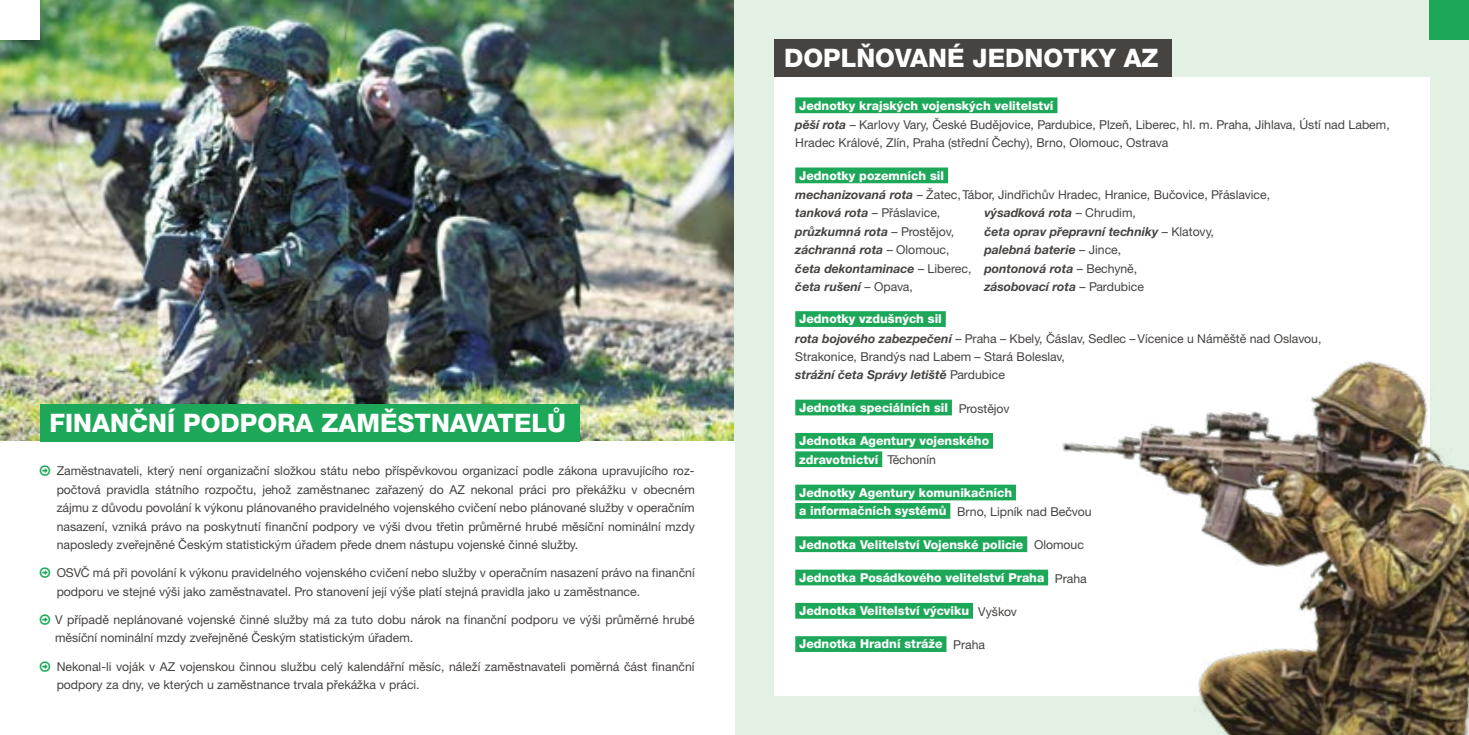
<style>
.page{position:relative;width:1469px;height:735px;background:#fff}
.page>*{position:absolute;margin:0;border:0;box-sizing:border-box;transform-origin:0 0}
.t1{font:800 25.55px "Helvetica Neue CE";color:#fff}
.t2{font:12.25px/18.4px "Helvetica Neue CE";color:#464341}
.t3{font:800 12.25px/18.4px "Helvetica Neue CE";color:#fff}
.t4{font:italic 700 12.25px/18.4px "Helvetica Neue CE";color:#464341}
.s1{font-weight:800;color:#fff}
.s2{font-weight:700;font-style:italic}
.s3{font-weight:400;font-style:normal}
.s4{font-weight:400;color:#464341}
</style>
<div class="page">
<img style="left:0;top:0;width:734px;height:441px">
<div style="left:734px;top:0;width:734px;height:734px;background:#e3f0e4"></div>
<div style="left:774px;top:77px;width:655px;height:617px;background:#fff"></div>
<div style="left:795px;top:97px;width:262px;height:16px;background:#1da859"></div>
<div style="left:795px;top:167px;width:153px;height:16px;background:#1da859"></div>
<div style="left:795px;top:311px;width:150px;height:16px;background:#1da859"></div>
<div style="left:795px;top:399px;width:157px;height:16px;background:#1da859"></div>
<div style="left:795px;top:432px;width:198px;height:16px;background:#1da859"></div>
<div style="left:795px;top:451px;width:87px;height:16px;background:#1da859"></div>
<div style="left:795px;top:484px;width:221px;height:16px;background:#1da859"></div>
<div style="left:795px;top:502px;width:155px;height:16px;background:#1da859"></div>
<div style="left:795px;top:536px;width:232px;height:15px;background:#1da859"></div>
<div style="left:795px;top:569px;width:253px;height:16px;background:#1da859"></div>
<div style="left:795px;top:602px;width:178px;height:16px;background:#1da859"></div>
<div style="left:795px;top:636px;width:151px;height:15px;background:#1da859"></div>
<div style="left:1429px;top:0;width:39px;height:40px;background:#1da859"></div>
<div style="left:0;top:0;width:40px;height:40px;background:#fff"></div>
<div style="left:40px;top:404px;width:539px;height:37px;background:#1da859"></div>
<div style="left:774px;top:40px;width:397px;height:37px;background:#464341"></div>
<img style="left:970px;top:276px;width:498px;height:458px">
<h1 class="t1" style="left:50px;top:407px;width:518px">FINANČNÍ PODPORA ZAMĚSTNAVATELŮ</h1>
<p class="t2" style="left:57px;top:461px;width:639px;text-align:justify">Zaměstnavateli, který není organizační složkou státu nebo příspěvkovou organizací podle zákona upravujícího roz&shy;počtová pravidla státního rozpočtu, jehož zaměstnanec zařazený do AZ nekonal práci pro překážku v obecném zájmu z důvodu povolání k výkonu plánovaného pravidelného vojenského cvičení nebo plánované služby v operačním nasazení, vzniká právo na poskytnutí finanční podpory ve výši dvou třetin průměrné hrubé měsíční nominální mzdy naposledy zveřejněné Českým statistickým úřadem přede dnem nástupu vojenské činné služby.</p>
<p class="t2" style="left:57px;top:563px;width:639px">OSVČ má při povolání k výkonu pravidelného vojenského cvičení nebo služby v operačním nasazení právo na finanční podporu ve stejné výši jako zaměstnavatel. Pro stanovení její výše platí stejná pravidla jako u zaměstnance.</p>
<p class="t2" style="left:55px;top:610px;width:641px">V případě neplánované vojenské činné služby má za tuto dobu nárok na finanční podporu ve výši průměrné hrubé měsíční nominální mzdy zveřejněné Českým statistickým úřadem.</p>
<p class="t2" style="left:57px;top:657px;width:639px">Nekonal-li voják v AZ vojenskou činnou službu celý kalendářní měsíc, náleží zaměstnavateli poměrná část finanční podpory za dny, ve kterých u zaměstnance trvala překážka v práci.</p>
<h1 class="t1" style="left:784px;top:43px;width:376px">DOPLŇOVANÉ JEDNOTKY AZ</h1>
<p class="t2" style="left:795px;top:96px;width:596px;text-indent:4px"><span class="s1">Jednotky krajských vojenských velitelství<br></span><span class="s2">pěší rota</span> – Karlovy Vary, České Budějovice, Pardubice, Plzeň, Liberec, hl. m. Praha, Jihlava, Ústí nad Labem,<br>Hradec Králové, Zlín, Praha (střední Čechy), Brno, Olomouc, Ostrava</p>
<p class="t2" style="left:795px;top:166px;width:476px;text-indent:4px"><span class="s1">Jednotky pozemních sil<br></span><span class="s2">mechanizovaná rota</span> – Žatec, Tábor, Jindřichův Hradec, Hranice, Bučovice, Přáslavice, <span class="s2">tanková rota</span> – Přáslavice,</p>
<p class="t4" style="left:984px;top:204px;width:153px">výsadková rota <span class="s3">– Chrudim,</span></p>
<p class="t4" style="left:795px;top:222px;width:160px">průzkumná rota <span class="s3">– Prostějov,</span></p>
<p class="t4" style="left:984px;top:222px;width:231px">četa oprav přepravní techniky <span class="s3">– Klatovy,</span></p>
<p class="t4" style="left:795px;top:241px;width:156px">záchranná rota <span class="s3">– Olomouc,</span></p>
<p class="t4" style="left:795px;top:241px;width:343px;text-indent:189px">palebná baterie <span class="s3">– Jince, </span>četa dekontaminace <span class="s3">– Liberec,</span> pontonová rota <span class="s3">– Bechyně, </span>četa rušení <span class="s3">– Opava,</span></p>
<p class="t4" style="left:984px;top:277px;width:161px">zásobovací rota <span class="s3">– Pardubice</span></p>
<p class="t2" style="left:795px;top:309px;width:527px;text-indent:4px"><span class="s1">Jednotky vzdušných sil<br></span><span class="s2">rota bojového zabezpečení</span> – Praha – Kbely, Čáslav, Sedlec – Vícenice u Náměště nad Oslavou, Strakonice, Brandýs nad Labem – Stará Boleslav,<br><span class="s2">strážní četa Správy letiště</span> Pardubice</p>
<p class="t3" style="left:799px;top:398px;width:212px">Jednotka speciálních sil <span class="s4">Prostějov</span></p>
<p class="t3" style="left:799px;top:431px;width:191px">Jednotka Agentury vojenského zdravotnictví <span class="s4">Těchonín</span></p>
<p class="t3" style="left:799px;top:483px;width:294px">Jednotky Agentury komunikačních<br>a informačních systémů <span class="s4">Brno, Lipník nad Bečvou</span></p>
<p class="t3" style="left:799px;top:534px;width:286px">Jednotka Velitelství Vojenské policie <span class="s4">Olomouc</span></p>
<p class="t3" style="left:799px;top:568px;width:289px">Jednotka Posádkového velitelství Praha <span class="s4">Praha</span></p>
<p class="t3" style="left:799px;top:601px;width:219px">Jednotka Velitelství výcviku <span class="s4">Vyškov</span></p>
<p class="t3" style="left:799px;top:634px;width:187px">Jednotka Hradní stráže <span class="s4">Praha</span></p>
</div>
